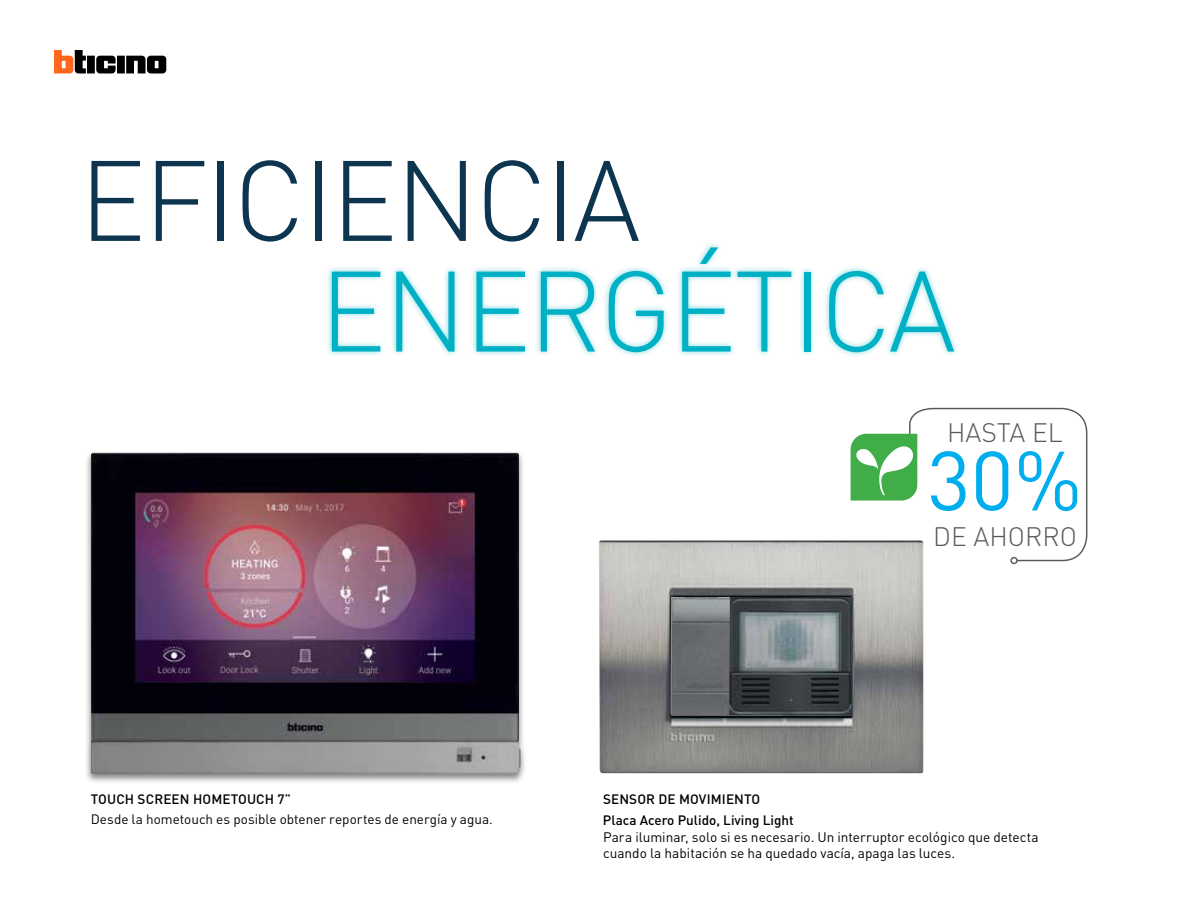
<style>
.page{position:relative;width:1188px;height:918px;background:#fff}
.page>*{position:absolute;margin:0;border:0;box-sizing:border-box;transform-origin:0 0}
.t1{font:300 112.35px "DIN Pro";letter-spacing:-.025em;color:#00b1c5}
.t2{font:300 112.35px "DIN Pro";letter-spacing:-.025em;color:#0e3550}
.t3{font:82.5px "DIN Pro";color:#00aeef}
.t4{font:300 26.4px "DIN Pro";color:#58595b}
.t5{font:13.65px/16.4px "DIN Pro";color:#000}
.t6{font:500 13.5px/21.6px "DIN Pro";letter-spacing:.01em;color:#000}
.t7{font:13.5px "DIN Pro";color:#000}
</style>
<div class="page">
<svg style="left:54px;top:50px;width:112px;height:23px"></svg>
<div style="left:1010px;top:557px;width:8px;height:7px;border:1px solid #58595b;border-radius:50%"></div>
<svg style="left:850px;top:407px;width:238px;height:155px"></svg>
<img style="left:599px;top:540px;width:324px;height:233px">
<img style="left:671px;top:597px;width:180px;height:119px">
<div style="left:84px;top:450px;width:443px;height:334px;background:#000;opacity:.5"></div>
<img style="left:91px;top:453px;width:430px;height:321px">
<div style="left:326px;top:242px;width:634px;height:116px;background:#00b1c5;opacity:.5"></div>
<h1 class="t2" style="left:79px;top:124px;width:563px">EFICIENCIA</h1>
<h1 class="t1" style="left:320px;top:235px;width:638px">ENERGÉTICA</h1>
<p class="t6" style="left:91px;top:788px;width:202px">TOUCH SCREEN HOMETOUCH 7”</p>
<p class="t7" style="left:91px;top:808px;width:404px">Desde la hometouch es posible obtener reportes de energía y agua.</p>
<h3 class="t4" style="left:947px;top:415px;width:117px">HASTA EL</h3>
<h2 class="t3" style="left:928px;top:425px;width:156px">30%</h2>
<h3 class="t4" style="left:933px;top:518px;width:145px">DE AHORRO</h3>
<p class="t6" style="left:603px;top:788px;width:192px">SENSOR DE MOVIMIENTO<br>Placa Acero Pulido, Living Light</p>
<p class="t5" style="left:603px;top:827px;width:437px">Para iluminar, solo si es necesario. Un interruptor ecológico que detecta cuando la habitación se ha quedado vacía, apaga las luces.</p>
</div>
